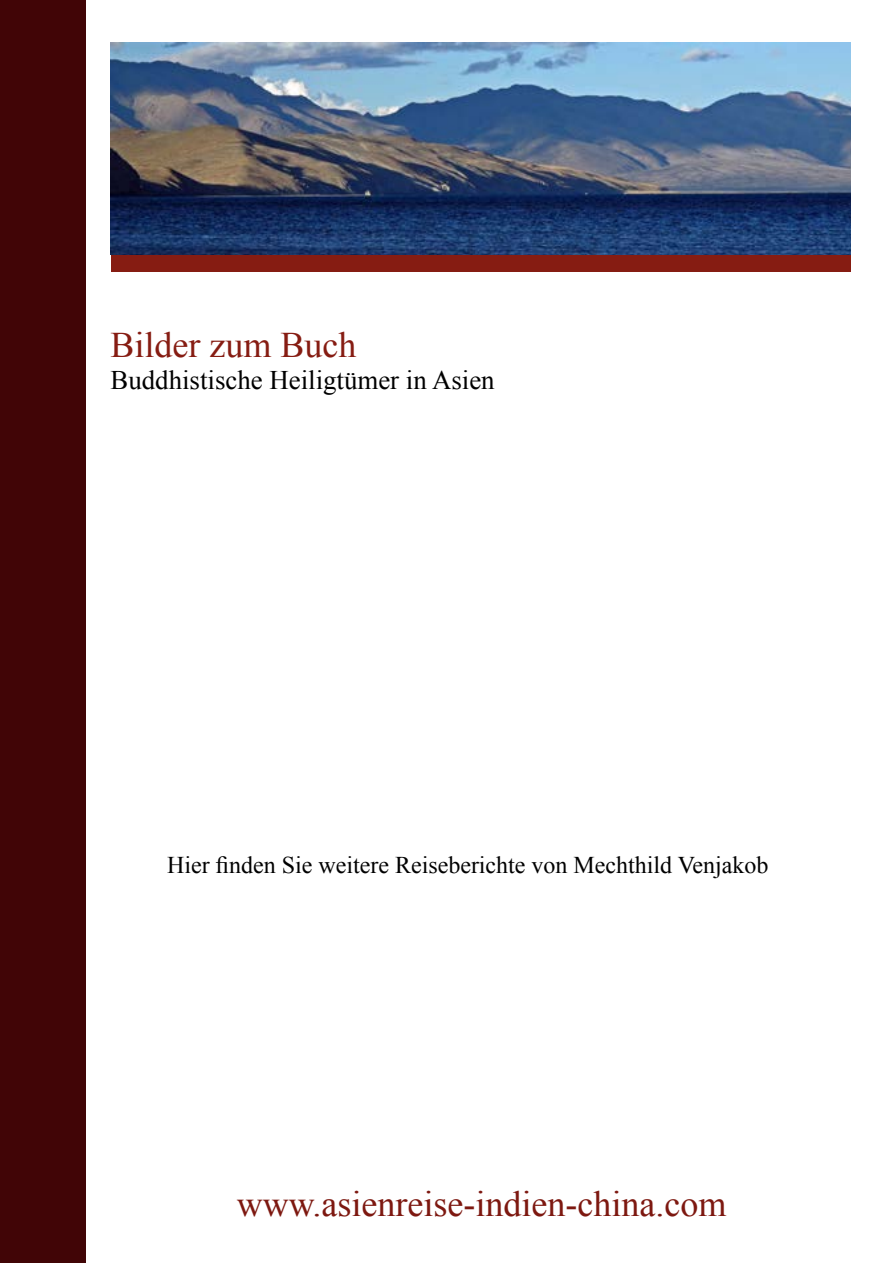
<style>
.page{position:relative;width:893px;height:1263px;background:#fff}
.page>*{position:absolute;margin:0;border:0;box-sizing:border-box;transform-origin:0 0}
.t1{font:36px "Times New Roman";color:#7d1810}
.t2{font:36px "Times New Roman";color:#861c12}
.t3{font:26.85px "Times New Roman";color:#000}
.t4{font:24px "Times New Roman";color:#000}
</style>
<div class="page">
<div style="left:0;top:0;width:85px;height:1263px;background:#410506"></div>
<div style="left:111px;top:254px;width:739px;height:17px;background:#861c12"></div>
<img style="left:111px;top:43px;width:739px;height:212px">
<h1 class="t2" style="left:111px;top:320px;width:247px">Bilder zum Buch</h1>
<p class="t3" style="left:111px;top:362px;width:386px">Buddhistische Heiligtümer in Asien</p>
<p class="t4" style="left:167px;top:849px;width:603px">Hier finden Sie weitere Reiseberichte von Mechthild Venjakob</p>
<h1 class="t1" style="left:237px;top:1179px;width:491px">www.asienreise-indien-china.com</h1>
</div>
